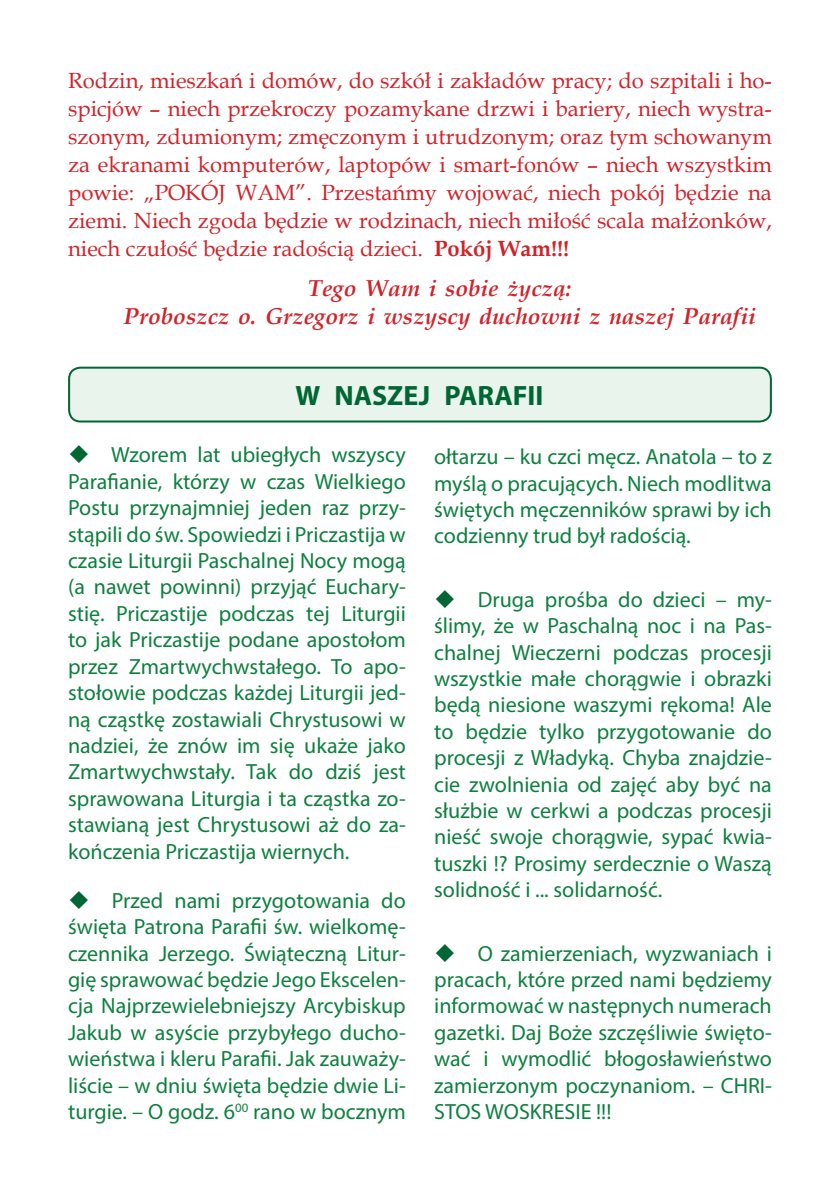
<style>
.page{position:relative;width:840px;height:1191px;background:#fff}
.page>*{position:absolute;margin:0;border:0;box-sizing:border-box;transform-origin:0 0}
.t1{font:700 28px "Myriad Pro";color:#063}
.t2{font:italic 700 23px/28px "Book Antiqua";color:#d1232a;text-align:center}
.t3{font:22px/26.4px "Myriad Pro";color:#0d803f;text-align:justify}
.t4{font:22px/28px "Book Antiqua";color:#d1232a;text-align:justify}
.s1{font-weight:700}
.s2{color:#063}
</style>
<div class="page">
<div style="left:69px;top:368px;width:701px;height:53px;background:#e9f4ed;border-radius:11px"></div>
<div style="left:68px;top:367px;width:703px;height:55px;border:2px solid #063;border-radius:11px"></div>
<p class="t4" style="left:68px;top:66px;width:705px">Rodzin, mieszkań i domów, do szkół i zakładów pracy; do szpitali i ho&shy;spicjów – niech przekroczy pozamykane drzwi i bariery, niech wystra&shy;szonym, zdumionym; zmęczonym i utrudzonym; oraz tym schowanym za ekranami komputerów, laptopów i smart-fonów – niech wszystkim powie: „POKÓJ WAM”. Przestańmy wojować, niech pokój będzie na ziemi. Niech zgoda będzie w rodzinach, niech miłość scala małżonków, niech czułość będzie radością dzieci. <span class="s1">Pokój Wam!!!</span></p>
<p class="t2" style="left:124px;top:274px;width:633px">Tego Wam i sobie życzą:<br>Proboszcz o. Grzegorz i wszyscy duchowni z naszej Parafii</p>
<p class="t1" style="left:295px;top:377px;width:249px">W NASZEJ PARAFII</p>
<p class="t3" style="left:68px;top:441px;width:339px"><span class="s2">◆</span> Wzorem lat ubiegłych wszyscy Parafianie, którzy w czas Wielkiego Postu przynajmniej jeden raz przy&shy;stąpili do św. Spowiedzi i Priczastija w czasie Liturgii Paschalnej Nocy mogą (a nawet powinni) przyjąć Euchary&shy;stię. Priczastije podczas tej Liturgii to jak Priczastije podane apostołom przez Zmartwychwstałego. To apo&shy;stołowie podczas każdej Liturgii jed&shy;ną cząstkę zostawiali Chrystusowi w nadziei, że znów im się ukaże jako Zmartwychwstały. Tak do dziś jest sprawowana Liturgia i ta cząstka zo&shy;stawianą jest Chrystusowi aż do za&shy;kończenia Priczastija wiernych.</p>
<p class="t3" style="left:68px;top:886px;width:339px"><span class="s2">◆</span> Przed nami przygotowania do święta Patrona Parafii św. wielkomę&shy;czennika Jerzego. Świąteczną Litur&shy;gię sprawować będzie Jego Ekscelen&shy;cja Najprzewielebniejszy Arcybiskup Jakub w asyście przybyłego ducho&shy;wieństwa i kleru Parafii. Jak zauważy&shy;liście – w dniu święta będzie dwie Li&shy;turgie. – O godz. 6<sup>00</sup> rano w bocznym</p>
<p class="t3" style="left:434px;top:443px;width:339px">ołtarzu – ku czci męcz. Anatola – to z myślą o pracujących. Niech modlitwa świętych męczenników sprawi by ich codzienny trud był radością.</p>
<p class="t3" style="left:434px;top:586px;width:339px"><span class="s2">◆</span> Druga prośba do dzieci – my&shy;ślimy, że w Paschalną noc i na Pas&shy;chalnej Wieczerni podczas procesji wszystkie małe chorągwie i obrazki będą niesione waszymi rękoma! Ale to będzie tylko przygotowanie do procesji z Władyką. Chyba znajdzie&shy;cie zwolnienia od zajęć aby być na służbie w cerkwi a podczas procesji nieść swoje chorągwie, sypać kwia&shy;tuszki !? Prosimy serdecznie o Waszą solidność i ... solidarność.</p>
<p class="t3" style="left:434px;top:939px;width:339px"><span class="s2">◆</span> O zamierzeniach, wyzwaniach i pracach, które przed nami będziemy informować w następnych numerach gazetki. Daj Boże szczęśliwie święto&shy;wać i wymodlić błogosławieństwo zamierzonym poczynaniom. – CHRI-STOS WOSKRESIE !!!</p>
</div>
